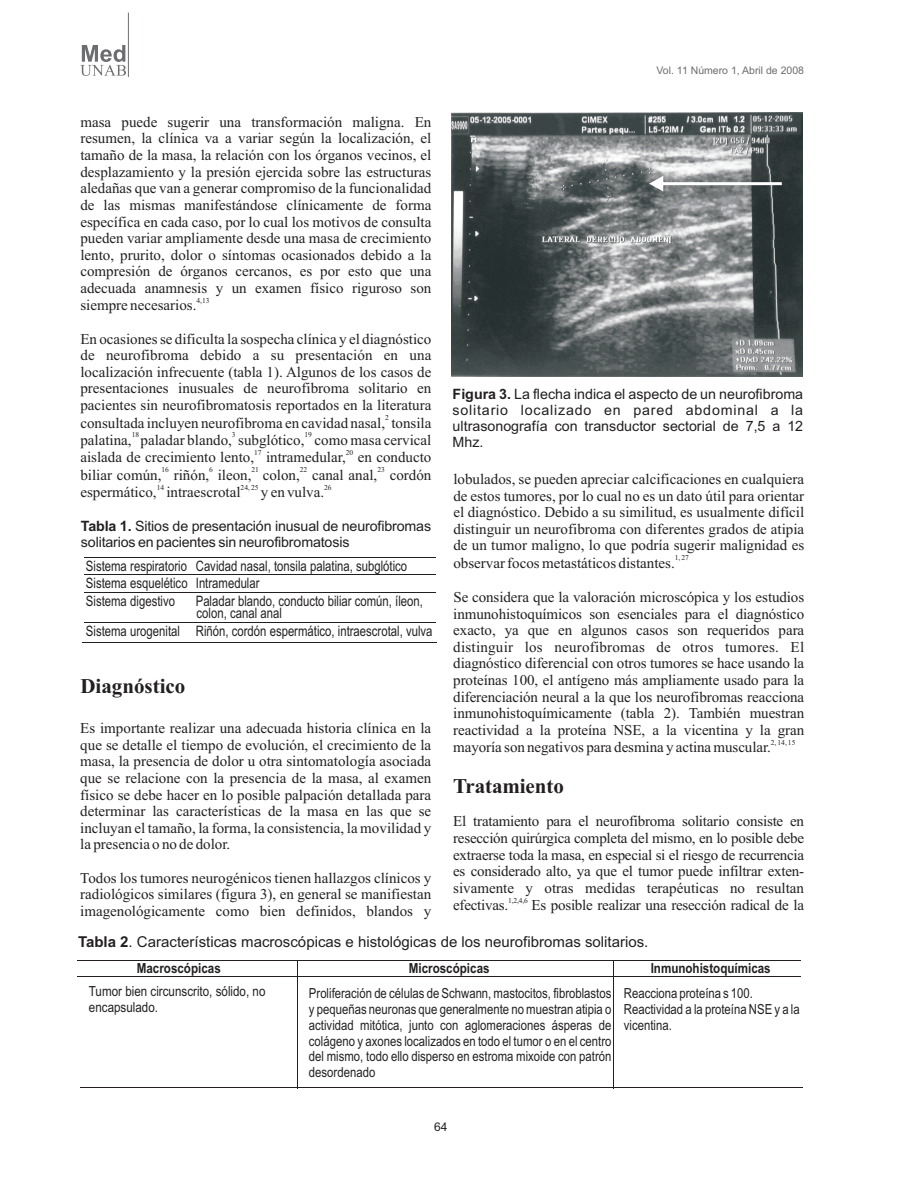
<style>
.page{position:relative;width:915px;height:1188px;background:#fff}
.page>*{position:absolute;margin:0;border:0;box-sizing:border-box;transform-origin:0 0}
.t1{font:700 21px "Times New Roman";color:#231f20}
.t2{font:15px/16.6px "Times New Roman";color:#231f20;text-align:justify}
.t3{font:15px "Arial";color:#231f20}
.t4{font:14.4px/17.4px "Arial Narrow";color:#231f20;scale:.96 1}
.t5{font:14.25px/15.9px "Arial";letter-spacing:-.01em;color:#231f20}
.t6{font:13.8px/15.8px "Arial Narrow";color:#231f20}
.t7{font:700 13.8px "Arial Narrow";color:#231f20}
.t8{font:12px "Arial";color:#231f20}
.t9{font:10.5px "Arial";color:#6c6d70}
.t10{font:7.5px "Times New Roman";color:#231f20}
.s1{font-weight:700}
</style>
<div class="page">
<hr style="left:84px;top:557px;width:351px;height:1px;background:#231f20">
<hr style="left:84px;top:574px;width:351px;height:1px;background:#231f20">
<hr style="left:84px;top:592px;width:351px;height:1px;background:#231f20">
<hr style="left:84px;top:623px;width:351px;height:1px;background:#231f20">
<hr style="left:82px;top:642px;width:355px;height:1px;background:#231f20">
<hr style="left:78px;top:960px;width:723px;height:1px;background:#231f20">
<svg style="left:297px;top:961px;width:1px;height:14px"></svg>
<svg style="left:613px;top:961px;width:1px;height:14px"></svg>
<hr style="left:78px;top:977px;width:723px;height:1px;background:#231f20">
<hr style="left:80px;top:1087px;width:722px;height:1px;background:#231f20">
<hr style="left:297px;top:975px;width:1px;height:114px;background:#231f20">
<hr style="left:613px;top:975px;width:1px;height:114px;background:#231f20">
<img style="left:451px;top:113px;width:351px;height:264px">
<svg style="left:648px;top:176px;width:133px;height:16px"></svg>
<svg style="left:80px;top:45px;width:46px;height:31px"></svg>
<hr style="left:128px;top:13px;width:1px;height:64px;background:#6c6d70">
<p class="t9" style="left:656px;top:66px;width:149px">Vol. 11 Número 1, Abril de 2008</p>
<p class="t2" style="left:80px;top:115px;width:352px">masa puede sugerir una transformación maligna. En resumen, la clínica va a variar según la localización, el tamaño de la masa, la relación con los órganos vecinos, el desplazamiento y la presión ejercida sobre las estructuras aledañas que van a generar compromiso de la funcionalidad de las mismas manifestándose clínicamente de forma específica en cada caso, por lo cual los motivos de consulta pueden variar ampliamente desde una masa de crecimiento lento, prurito, dolor o síntomas ocasionados debido a la compresión de órganos cercanos, es por esto que una adecuada anamnesis y un examen físico riguroso son</p>
<p class="t10" style="left:196px;top:298px;width:15px">4,13</p>
<p class="t2" style="left:80px;top:299px;width:117px">siempre necesarios.</p>
<p class="t2" style="left:80px;top:332px;width:352px">En ocasiones se dificulta la sospecha clínica y el diagnóstico de neurofibroma debido a su presentación en una localización infrecuente (tabla 1). Algunos de los casos de presentaciones inusuales de neurofibroma solitario en pacientes sin neurofibromatosis reportados en la literatura</p>
<p class="t10" style="left:385px;top:415px;width:5px">2</p>
<p class="t2" style="left:80px;top:416px;width:352px">consultada incluyen neurofibroma en cavidad nasal, tonsila</p>
<p class="t10" style="left:132px;top:432px;width:9px">18</p>
<p class="t10" style="left:232px;top:432px;width:5px">3</p>
<p class="t10" style="left:304px;top:432px;width:9px">19</p>
<p class="t2" style="left:80px;top:433px;width:352px">palatina, paladar blando, subglótico, como masa cervical</p>
<p class="t10" style="left:254px;top:450px;width:9px">17</p>
<p class="t10" style="left:346px;top:450px;width:9px">20</p>
<p class="t2" style="left:80px;top:450px;width:352px">aislada de crecimiento lento, intramedular, en conducto</p>
<p class="t10" style="left:161px;top:467px;width:9px">16</p>
<p class="t10" style="left:209px;top:467px;width:5px">6</p>
<p class="t10" style="left:251px;top:467px;width:9px">21</p>
<p class="t10" style="left:300px;top:467px;width:9px">22</p>
<p class="t10" style="left:377px;top:467px;width:9px">23</p>
<p class="t2" style="left:80px;top:468px;width:352px">biliar común, riñón, ileon, colon, canal anal, cordón</p>
<p class="t2" style="left:453px;top:472px;width:352px">lobulados, se pueden apreciar calcificaciones en cualquiera</p>
<p class="t10" style="left:157px;top:485px;width:9px">14</p>
<p class="t10" style="left:240px;top:485px;width:19px">24, 25</p>
<p class="t10" style="left:324px;top:485px;width:9px">26</p>
<p class="t5" style="left:452px;top:388px;width:352px;text-align:justify"><span class="s1">Figura 3.</span> La flecha indica el aspecto de un neurofibroma solitario localizado en pared abdominal a la ultrasonografía con transductor sectorial de 7,5 a 12<br>Mhz.</p>
<p class="t2" style="left:80px;top:485px;width:162px">espermático, intraescrotal</p>
<p class="t2" style="left:261px;top:485px;width:65px">y en vulva.</p>
<p class="t2" style="left:453px;top:489px;width:352px">de estos tumores, por lo cual no es un dato útil para orientar el diagnóstico. Debido a su similitud, es usualmente difícil distinguir un neurofibroma con diferentes grados de atipia de un tumor maligno, lo que podría sugerir malignidad es</p>
<p class="t10" style="left:674px;top:555px;width:16px">1, 27</p>
<p class="t5" style="left:81px;top:520px;width:351px"><span class="s1">Tabla 1.</span> Sitios de presentación inusual de neurofibromas solitarios en pacientes sin neurofibromatosis</p>
<p class="t2" style="left:453px;top:556px;width:223px">observar focos metastáticos distantes.</p>
<p class="t2" style="left:453px;top:590px;width:352px">Se considera que la valoración microscópica y los estudios inmunohistoquímicos son esenciales para el diagnóstico exacto, ya que en algunos casos son requeridos para distinguir los neurofibromas de otros tumores. El diagnóstico diferencial con otros tumores se hace usando la proteínas 100, el antígeno más ampliamente usado para la</p>
<p class="t4" style="left:86px;top:559px;width:336px">Sistema respiratorio Cavidad nasal, tonsila palatina, subglótico<br>Sistema esquelético Intramedular<br>Sistema digestivo</p>
<p class="t4" style="left:196px;top:596px;width:238px;line-height:12.6px">Paladar blando, conducto biliar común, íleon, colon, canal anal</p>
<p class="t4" style="left:86px;top:624px;width:362px">Sistema urogenital Riñón, cordón espermático, intraescrotal, vulva</p>
<h1 class="t1" style="left:80px;top:679px;width:106px">Diagnóstico</h1>
<p class="t2" style="left:453px;top:690px;width:352px">diferenciación neural a la que los neurofibromas reacciona inmunohistoquímicamente (tabla 2). También muestran</p>
<p class="t2" style="left:80px;top:721px;width:352px">Es importante realizar una adecuada historia clínica en la</p>
<p class="t2" style="left:453px;top:723px;width:352px">reactividad a la proteína NSE, a la vicentina y la gran</p>
<p class="t10" style="left:770px;top:740px;width:26px">2, 14, 15</p>
<p class="t2" style="left:80px;top:738px;width:352px">que se detalle el tiempo de evolución, el crecimiento de la</p>
<p class="t2" style="left:453px;top:740px;width:319px">mayoría son negativos para desmina y actina muscular.</p>
<p class="t2" style="left:80px;top:754px;width:352px">masa, la presencia de dolor u otra sintomatología asociada que se relacione con la presencia de la masa, al examen</p>
<h1 class="t1" style="left:453px;top:779px;width:112px">Tratamiento</h1>
<p class="t2" style="left:80px;top:788px;width:352px">físico se debe hacer en lo posible palpación detallada para determinar las características de la masa en las que se</p>
<p class="t2" style="left:453px;top:815px;width:352px">El tratamiento para el neurofibroma solitario consiste en</p>
<p class="t2" style="left:80px;top:821px;width:352px">incluyan el tamaño, la forma, la consistencia, la movilidad y</p>
<p class="t2" style="left:453px;top:831px;width:352px">resección quirúrgica completa del mismo, en lo posible debe</p>
<p class="t2" style="left:80px;top:838px;width:151px">la presencia o no de dolor.</p>
<p class="t2" style="left:453px;top:848px;width:352px">extraerse toda la masa, en especial si el riesgo de recurrencia es considerado alto, ya que el tumor puede infiltrar exten-</p>
<p class="t2" style="left:80px;top:871px;width:352px">Todos los tumores neurogénicos tienen hallazgos clínicos y</p>
<p class="t2" style="left:453px;top:881px;width:352px">sivamente y otras medidas terapéuticas no resultan</p>
<p class="t2" style="left:80px;top:887px;width:352px">radiológicos similares (figura 3), en general se manifiestan</p>
<p class="t10" style="left:508px;top:898px;width:21px">1,2,4,6</p>
<p class="t2" style="left:453px;top:898px;width:57px">efectivas.</p>
<p class="t2" style="left:531px;top:898px;width:274px">Es posible realizar una resección radical de la</p>
<p class="t2" style="left:80px;top:904px;width:352px">imagenológicamente como bien definidos, blandos y</p>
<p class="t3" style="left:78px;top:936px;width:571px"><span class="s1">Tabla 2</span>. Características macroscópicas e histológicas de los neurofibromas solitarios.</p>
<p class="t7" style="left:137px;top:958px;width:85px">Macroscópicas</p>
<p class="t7" style="left:409px;top:958px;width:82px">Microscópicas</p>
<p class="t7" style="left:650px;top:958px;width:121px">Inmunohistoquímicas</p>
<p class="t6" style="left:89px;top:984px;width:178px">Tumor bien circunscrito, sólido, no encapsulado.</p>
<p class="t6" style="left:309px;top:987px;width:304px;text-align:justify">Proliferación de células de Schwann, mastocitos, fibroblastos y pequeñas neuronas que generalmente no muestran atipia o actividad mitótica, junto con aglomeraciones ásperas de colágeno y axones localizados en todo el tumor o en el centro del mismo, todo ello disperso en estroma mixoide con patrón desordenado</p>
<p class="t6" style="left:623px;top:987px;width:177px">Reacciona proteína s 100.<br>Reactividad a la proteína NSE y a la vicentina.</p>
<p class="t8" style="left:434px;top:1122px;width:15px">64</p>
</div>
